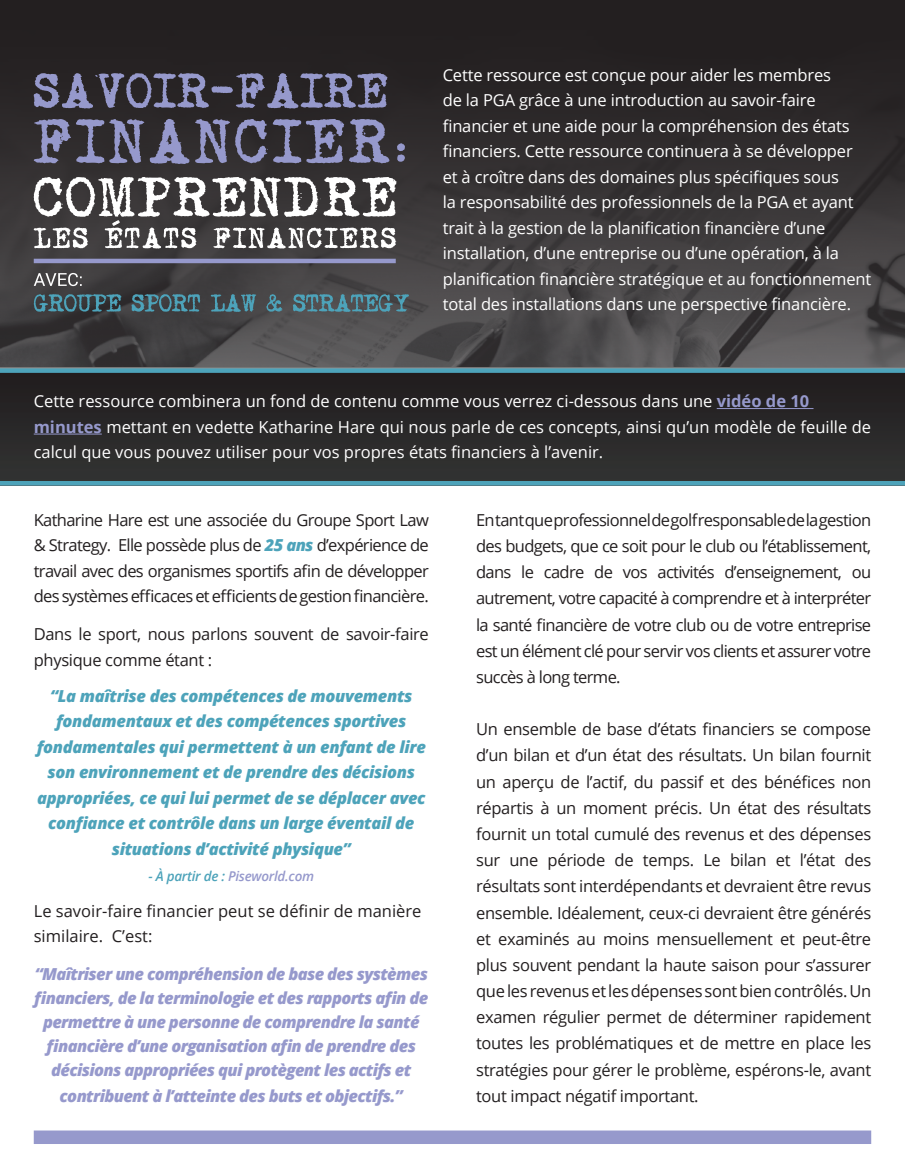
<style>
.page{position:relative;width:905px;height:1175px;background:#fff}
.page>*{position:absolute;margin:0;border:0;box-sizing:border-box;transform-origin:0 0}
.t1{font:16.5px/26.1px "Open Sans";letter-spacing:-.02em;color:#231f20;text-align:justify}
.t2{font:16.5px/25.5px "Open Sans";letter-spacing:-.01em;color:#fff}
.t3{font:italic 800 16.5px/25.5px "Open Sans";letter-spacing:-.02em;color:#4da3ba;text-align:center}
.t4{font:italic 800 16.5px/24px "Open Sans";letter-spacing:-.04em;color:#9699cc;text-align:center}
.t5{font:16.5px/25.5px "Open Sans";color:#231f20}
.t6{font:italic 600 13.5px "Open Sans";letter-spacing:-.02em;color:#9699cc}
.s1{font-weight:700;color:#9699cc}
.s2{font-weight:800;font-style:italic;color:#4da3ba}
.s3{color:#4da3ba}
</style>
<div class="page">
<svg style="left:0;top:0;width:904px;height:368px;background:#373435"></svg>
<img style="left:0;top:373px;width:904px;height:108px">
<hr style="left:716px;top:408px;width:97px;height:1px;background:#9699cc">
<hr style="left:34px;top:433px;width:68px;height:1px;background:#9699cc">
<div style="left:0;top:368px;width:904px;height:5px;background:#4da3ba"></div>
<hr style="left:0;top:481px;width:904px;height:4px;background:#4da3ba">
<div style="left:34px;top:1130px;width:837px;height:14px;background:#9699cc"></div>
<svg style="left:34px;top:73px;width:353px;height:35px;background:#535267"></svg>
<svg style="left:34px;top:119px;width:371px;height:45px;background:#555468"></svg>
<hr style="left:34px;top:259px;width:362px;height:4px;background:#9699cc">
<svg style="left:34px;top:273px;width:48px;height:13px"></svg>
<svg style="left:34px;top:294px;width:375px;height:18px;background:#47666f"></svg>
<svg style="left:34px;top:177px;width:362px;height:71px"></svg>
<p class="t2" style="left:442px;top:61px;width:430px">Cette ressource est conçue pour aider les membres<br>de la PGA grâce à une introduction au savoir-faire financier et une aide pour la compréhension des états financiers. Cette ressource continuera à se développer et à croître dans des domaines plus spécifiques sous<br>la responsabilité des professionnels de la PGA et ayant trait à la gestion de la planification financière d’une installation, d’une entreprise ou d’une opération, à la planification financière stratégique et au fonctionnement total des installations dans une perspective financière.</p>
<p class="t2" style="left:34px;top:388px;width:839px">Cette ressource combinera un fond de contenu comme vous verrez ci-dessous dans une <span class="s1">vidéo de 10 minutes</span> mettant en vedette Katharine Hare qui nous parle de ces concepts, ainsi qu’un modèle de feuille de calcul que vous pouvez utiliser pour vos propres états financiers à l’avenir.</p>
<p class="t1" style="left:34px;top:506px;width:396px;line-height:25.5px">Katharine Hare est une associée du Groupe Sport Law &amp; Strategy. Elle possède plus de <span class="s2">25 ans</span> d’expérience de travail avec des organismes sportifs afin de développer des systèmes efficaces et efficients de gestion financière.</p>
<p class="t1" style="left:34px;top:621px;width:396px;line-height:25.5px">Dans le sport, nous parlons souvent de savoir-faire physique comme étant :</p>
<p class="t3" style="left:37px;top:682px;width:391px">“La maîtrise des compétences de mouvements fondamentaux et des compétences sportives fondamentales qui permettent à un enfant de lire son environnement et de prendre des décisions appropriées, ce qui lui permet de se déplacer avec confiance et contrôle dans un large éventail de situations d’activité physique”</p>
<p class="t6" style="left:148px;top:866px;width:167px"><span class="s3">- À partir de :</span> Piseworld.com</p>
<p class="t5" style="left:34px;top:897px;width:389px">Le savoir-faire financier peut se définir de manière similaire. C’est:</p>
<p class="t4" style="left:34px;top:961px;width:395px">“Maîtriser une compréhension de base des systèmes financiers, de la terminologie et des rapports afin de permettre à une personne de comprendre la santé financière d’une organisation afin de prendre des décisions appropriées qui protègent les actifs et</p>
<p class="t4" style="left:60px;top:1082px;width:345px">contribuent à l’atteinte des buts et objectifs.”</p>
<p class="t1" style="left:476px;top:506px;width:396px">En tant que professionnel de golf responsable de la gestion des budgets, que ce soit pour le club ou l’établissement, dans le cadre de vos activités d’enseignement, ou autrement, votre capacité à comprendre et à interpréter la santé financière de votre club ou de votre entreprise est un élément clé pour servir vos clients et assurer votre succès à long terme.</p>
<p class="t1" style="left:476px;top:715px;width:396px">Un ensemble de base d’états financiers se compose d’un bilan et d’un état des résultats. Un bilan fournit un aperçu de l’actif, du passif et des bénéfices non répartis à un moment précis. Un état des résultats fournit un total cumulé des revenus et des dépenses sur une période de temps. Le bilan et l’état des résultats sont interdépendants et devraient être revus ensemble. Idéalement, ceux-ci devraient être générés et examinés au moins mensuellement et peut-être plus souvent pendant la haute saison pour s’assurer que les revenus et les dépenses sont bien contrôlés. Un examen régulier permet de déterminer rapidement toutes les problématiques et de mettre en place les stratégies pour gérer le problème, espérons-le, avant tout impact négatif important.</p>
</div>
